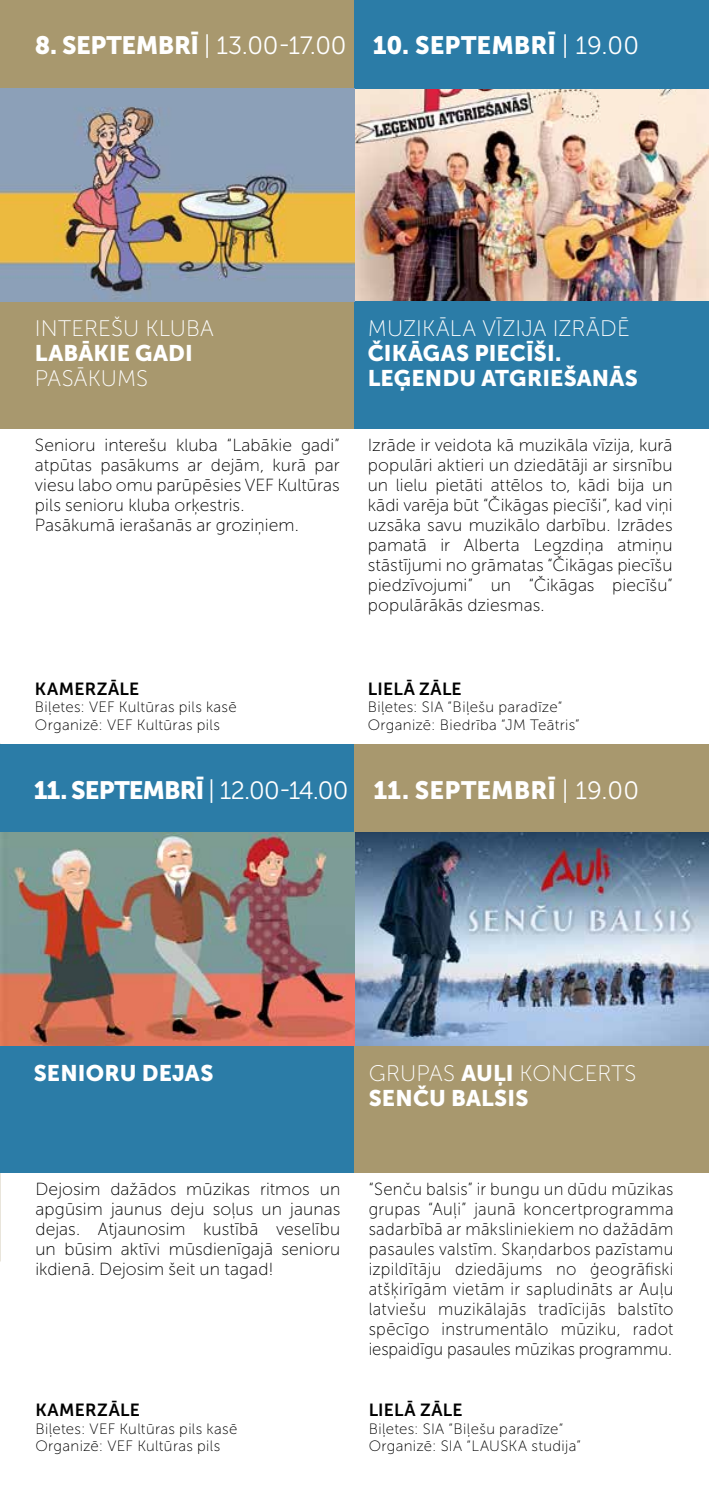
<style>
.page{position:relative;width:709px;height:1489px;background:#fff}
.page>*{position:absolute;margin:0;border:0;box-sizing:border-box;transform-origin:0 0}
.t1{font:25px "Museo Sans 900";letter-spacing:-.005em;color:#fff}
.t2{font:22.5px/25px "Museo Sans 900";letter-spacing:.005em;color:#fff}
.t3{font:22.5px "Museo Sans 100";letter-spacing:.005em;color:#fff}
.t4{font:17.5px/20px "Museo Sans 100";letter-spacing:.005em;color:#000;text-align:justify}
.t5{font:17.5px/20px "Museo Sans 100";letter-spacing:.005em;color:#000;text-align:justify;scale:.95 1}
.t6{font:17.5px "Museo Sans 700";letter-spacing:.015em;color:#000}
.t7{font:15px/17.5px "Museo Sans 100";letter-spacing:.025em;color:#000}
.s1{font-family:"Museo Sans 300"}
.s2{font-family:"Museo Sans 900"}
</style>
<div class="page">
<img style="left:0;top:89px;width:708px;height:212px">
<div style="left:0;top:0;width:354px;height:89px;background:#a8986e"></div>
<div style="left:354px;top:0;width:354px;height:89px;background:#2b7ca7"></div>
<div style="left:0;top:301px;width:354px;height:128px;background:#a8986e"></div>
<div style="left:354px;top:301px;width:354px;height:128px;background:#2b7ca7"></div>
<div style="left:0;top:743px;width:354px;height:89px;background:#2b7ca7"></div>
<div style="left:354px;top:743px;width:355px;height:89px;background:#a8986e"></div>
<div style="left:0;top:1045px;width:354px;height:127px;background:#2b7ca7"></div>
<div style="left:354px;top:1045px;width:355px;height:127px;background:#a8986e"></div>
<img style="left:0;top:832px;width:709px;height:213px">
<h1 class="t1" style="left:35px;top:31px;width:605px">8. SEPTEMBRĪ <span class="s1">| 13.00-17.00</span> 10. SEPTEMBRĪ <span class="s1">| 19.00</span></h1>
<p class="t3" style="left:35px;top:316px;width:180px">INTEREŠU KLUBA</p>
<p class="t2" style="left:35px;top:340px;width:159px">LABĀKIE GADI</p>
<p class="t3" style="left:35px;top:366px;width:115px">PASĀKUMS</p>
<p class="t4" style="left:35px;top:435px;width:306px;text-align:left">Senioru interešu kluba “Labākie gadi” atpūtas pasākums ar dejām, kurā par viesu labo omu parūpēsies VEF Kultūras pils senioru kluba orķestris.<br>Pasākumā ierašanās ar groziņiem.</p>
<p class="t6" style="left:35px;top:679px;width:106px">KAMERZĀLE</p>
<p class="t7" style="left:35px;top:698px;width:203px">Biļetes: VEF Kultūras pils kasē<br>Organizē: VEF Kultūras pils</p>
<p class="t3" style="left:368px;top:316px;width:264px">MUZIKĀLA VĪZIJA IZRĀDĒ</p>
<p class="t2" style="left:368px;top:340px;width:271px">ČIKĀGAS PIECĪŠI.<br>LEĢENDU ATGRIEŠANĀS</p>
<p class="t4" style="left:368px;top:435px;width:306px">Izrāde ir veidota kā muzikāla vīzija, kurā populāri aktieri un dziedātāji ar sirsnību un lielu pietāti attēlos to, kādi bija un kādi varēja būt “Čikāgas piecīši”, kad viņi uzsāka savu muzikālo darbību. Izrādes pamatā ir Alberta Legzdiņa atmiņu stāstījumi no grāmatas “Čikāgas piecīšu piedzīvojumi” un “Čikāgas piecīšu” populārākās dziesmas.</p>
<p class="t6" style="left:368px;top:679px;width:95px">LIELĀ ZĀLE</p>
<p class="t7" style="left:368px;top:698px;width:213px">Biļetes: SIA “Biļešu paradīze“<br>Organizē: Biedrība “JM Teātris”</p>
<h1 class="t1" style="left:34px;top:776px;width:607px">11. SEPTEMBRĪ <span class="s1">| 12.00-14.00</span> 11. SEPTEMBRĪ <span class="s1">| 19.00</span></h1>
<p class="t2" style="left:34px;top:1060px;width:181px">SENIORU DEJAS</p>
<p class="t3" style="left:369px;top:1061px;width:269px">GRUPAS <span class="s2">AUĻI</span> KONCERTS</p>
<p class="t2" style="left:369px;top:1085px;width:161px">SENČU BALSIS</p>
<p class="t4" style="left:35px;top:1178px;width:306px">Dejosim dažādos mūzikas ritmos un apgūsim jaunus deju soļus un jaunas dejas. Atjaunosim kustībā veselību un būsim aktīvi mūsdienīgajā senioru ikdienā. Dejosim šeit un tagad!</p>
<p class="t6" style="left:35px;top:1400px;width:106px">KAMERZĀLE</p>
<p class="t7" style="left:35px;top:1419px;width:203px">Biļetes: VEF Kultūras pils kasē<br>Organizē: VEF Kultūras pils</p>
<p class="t5" style="left:369px;top:1178px;width:322px">“Senču balsis” ir bungu un dūdu mūzikas grupas “Auļi” jaunā koncertprogramma sadarbībā ar māksliniekiem no dažādām pasaules valstīm. Skaņdarbos pazīstamu izpildītāju dziedājums no ģeogrāfiski atšķirīgām vietām ir sapludināts ar Auļu latviešu muzikālajās tradīcijās balstīto spēcīgo instrumentālo mūziku, radot iespaidīgu pasaules mūzikas programmu.</p>
<p class="t6" style="left:369px;top:1400px;width:95px">LIELĀ ZĀLE</p>
<p class="t7" style="left:369px;top:1419px;width:214px">Biļetes: SIA “Biļešu paradīze“<br>Organizē: SIA “LAUSKA studija”</p>
</div>
